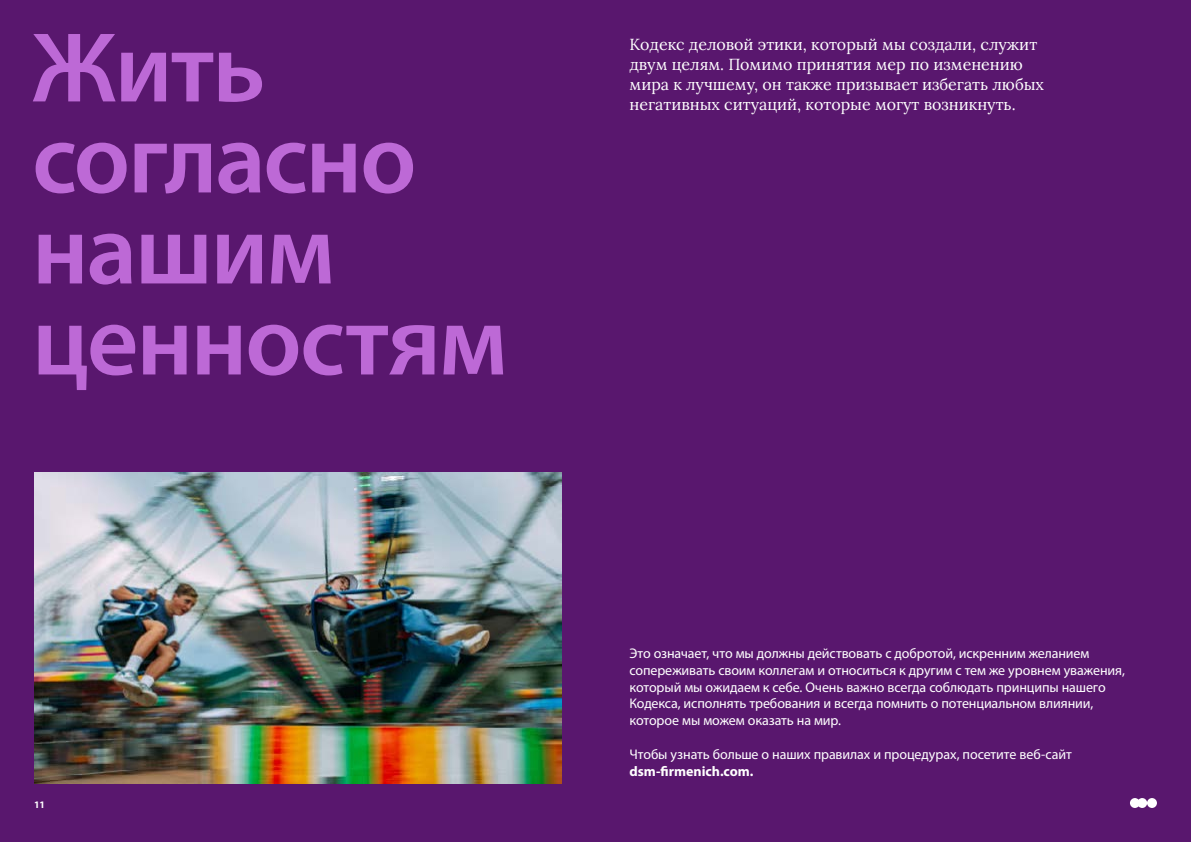
<style>
.page{position:relative;width:1191px;height:842px;background:#59176e}
.page>*{position:absolute;margin:0;border:0;box-sizing:border-box;transform-origin:0 0}
.t1{font:600 100px/91px "Myriad Pro";letter-spacing:-.02em;color:#bd69d6}
.t2{font:16px/20px "Lora";color:#fff}
.t3{font:14px/16.8px "Myriad Pro";letter-spacing:-.01em;color:#fff}
.t4{font:700 14px "Myriad Pro";color:#fff}
.t5{font:700 10px "Myriad Pro";color:#fff}
</style>
<div class="page">
<svg style="left:1130px;top:798px;width:27px;height:10px"></svg>
<img style="left:34px;top:472px;width:527px;height:311px">
<h1 class="t1" style="left:32px;top:20px;width:235px">Жить</h1>
<h1 class="t1" style="left:32px;top:111px;width:477px">согласно нашим ценностям</h1>
<p class="t5" style="left:34px;top:798px;width:13px">11</p>
<p class="t2" style="left:629px;top:33px;width:416px">Кодекс деловой этики, который мы создали, служит двум целям. Помимо принятия мер по изменению мира к лучшему, он также призывает избегать любых</p>
<p class="t2" style="left:629px;top:93px;width:388px">негативных ситуаций, которые могут возникнуть.</p>
<p class="t3" style="left:629px;top:645px;width:497px">Это означает, что мы должны действовать с добротой, искренним желанием сопереживать своим коллегам и относиться к другим с тем же уровнем уважения, который мы ожидаем к себе. Очень важно всегда соблюдать принципы нашего Кодекса, исполнять требования и всегда помнить о потенциальном влиянии, которое мы можем оказать на мир.</p>
<p class="t3" style="left:629px;top:745px;width:444px">Чтобы узнать больше о наших правилах и процедурах, посетите веб-сайт</p>
<p class="t4" style="left:629px;top:762px;width:126px">dsm-firmenich.com.</p>
</div>
